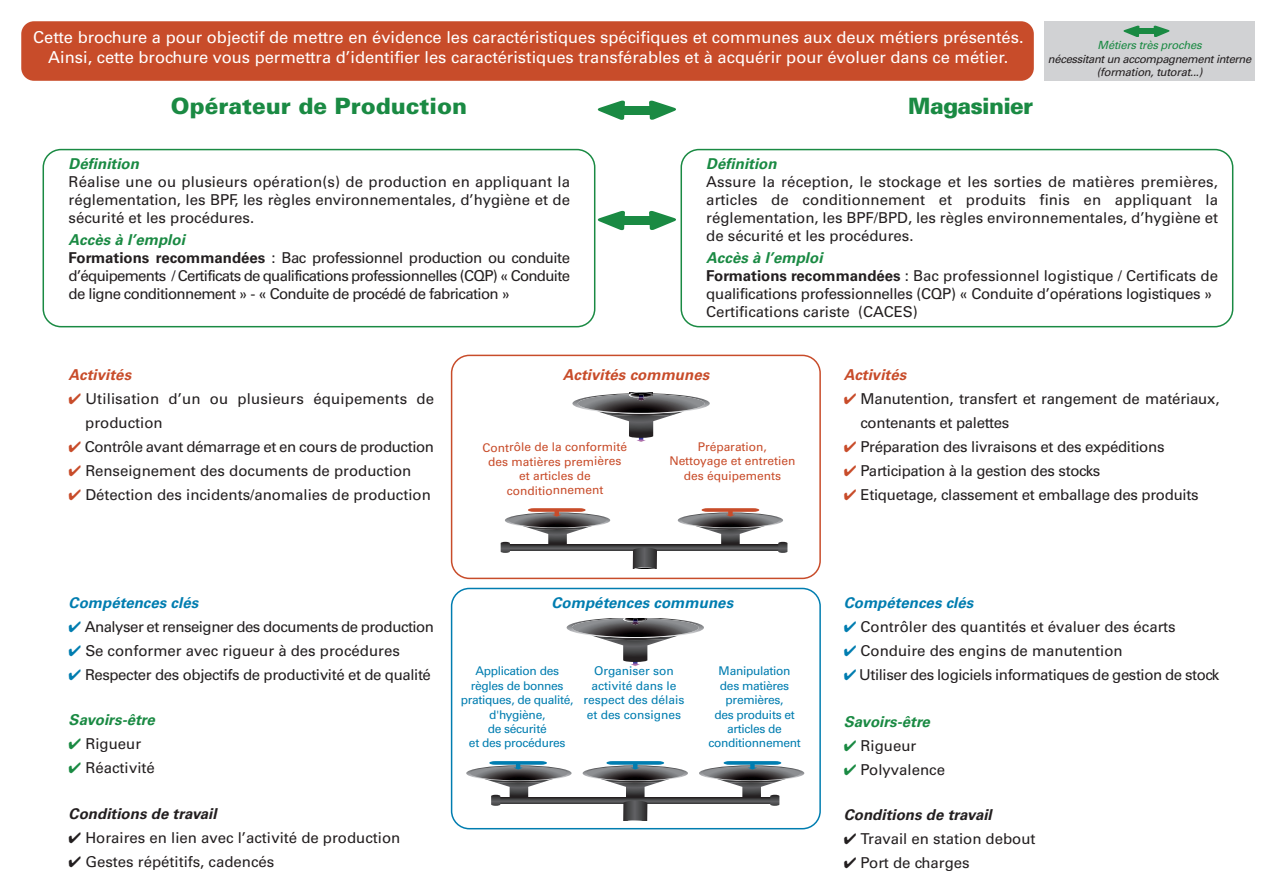
<style>
.page{position:relative;width:1276px;height:893px;background:#fff}
.page>*{position:absolute;margin:0;border:0;box-sizing:border-box;transform-origin:0 0}
.t1{font:900 22.5px "Univers";color:#1a8a43}
.t2{font:900 22.5px "Univers";letter-spacing:-.03em;color:#1a8a43}
.t3{font:16.5px/19.8px "Univers";color:#fff;text-align:center}
.t4{font:15px/18px "Univers";letter-spacing:-.01em;color:#231f20;text-align:justify}
.t5{font:15px/18px "Univers";letter-spacing:-.04em;color:#231f20}
.t6{font:15px/24px "Univers";letter-spacing:.01em;color:#231f20}
.t7{font:italic 700 15px "Univers";letter-spacing:.005em;color:#007db0}
.t8{font:15px "Univers";letter-spacing:-.03em;color:#231f20}
.t9{font:italic 700 15px "Univers";color:#1a8a43}
.t10{font:italic 700 15px "Univers";color:#231f20}
.t11{font:italic 700 15px "Univers";letter-spacing:.005em;color:#c84c2a}
.t12{font:12px/14.4px "Univers";letter-spacing:-.025em;color:#007db0;text-align:center}
.t13{font:12px/14.4px "Univers";letter-spacing:-.005em;color:#c84c2a;text-align:center}
.t14{font:12px/14.4px "Univers";color:#007db0;text-align:center}
.t15{font:italic 11.25px/13.5px "Univers";letter-spacing:-.03em;color:#231f20;text-align:center}
.t16{font:italic 11.25px "Univers";letter-spacing:-.02em;color:#1a8a43}
.s1{font-weight:700;font-style:italic;color:#1a8a43}
.s2{font-weight:700}
.s3{color:#c84c2a}
.s4{color:#007db0}
.s5{color:#1a8a43}
</style>
<div class="page">
<svg style="left:43px;top:149px;width:552px;height:178px"></svg>
<svg style="left:680px;top:149px;width:553px;height:178px"></svg>
<svg style="left:451px;top:355px;width:370px;height:224px"></svg>
<svg style="left:451px;top:588px;width:370px;height:241px"></svg>
<svg style="left:598px;top:211px;width:27px;height:19px"></svg>
<svg style="left:649px;top:211px;width:27px;height:19px"></svg>
<div style="left:619px;top:216px;width:35px;height:9px;background:#1a8a43"></div>
<svg style="left:598px;top:101px;width:27px;height:19px"></svg>
<svg style="left:649px;top:101px;width:27px;height:19px"></svg>
<div style="left:619px;top:106px;width:35px;height:9px;background:#1a8a43"></div>
<svg style="left:532px;top:530px;width:50px;height:14px"></svg>
<img style="left:506px;top:522px;width:102px;height:8px">
<img style="left:532px;top:529px;width:50px;height:1px">
<svg style="left:505px;top:512px;width:105px;height:16px"></svg>
<svg style="left:509px;top:513px;width:97px;height:14px"></svg>
<svg style="left:705px;top:530px;width:50px;height:14px"></svg>
<img style="left:679px;top:522px;width:102px;height:8px">
<img style="left:705px;top:529px;width:50px;height:1px">
<svg style="left:678px;top:512px;width:105px;height:16px"></svg>
<svg style="left:682px;top:513px;width:97px;height:14px"></svg>
<svg style="left:510px;top:544px;width:268px;height:6px;background:#444445"></svg>
<svg style="left:501px;top:542px;width:9px;height:11px"></svg>
<svg style="left:778px;top:542px;width:9px;height:11px"></svg>
<svg style="left:633px;top:548px;width:24px;height:21px"></svg>
<svg style="left:528px;top:508px;width:57px;height:9px"></svg>
<svg style="left:701px;top:508px;width:58px;height:9px"></svg>
<img style="left:468px;top:775px;width:101px;height:8px">
<svg style="left:466px;top:765px;width:105px;height:16px"></svg>
<svg style="left:470px;top:766px;width:97px;height:14px"></svg>
<img style="left:584px;top:775px;width:101px;height:8px">
<svg style="left:582px;top:765px;width:106px;height:16px"></svg>
<svg style="left:587px;top:766px;width:97px;height:14px"></svg>
<img style="left:700px;top:775px;width:102px;height:8px">
<svg style="left:699px;top:765px;width:105px;height:16px"></svg>
<svg style="left:703px;top:766px;width:97px;height:14px"></svg>
<svg style="left:544px;top:797px;width:182px;height:6px"></svg>
<svg style="left:491px;top:782px;width:53px;height:24px"></svg>
<svg style="left:726px;top:782px;width:53px;height:24px"></svg>
<svg style="left:610px;top:782px;width:50px;height:39px"></svg>
<svg style="left:489px;top:761px;width:58px;height:9px"></svg>
<svg style="left:606px;top:761px;width:58px;height:9px"></svg>
<svg style="left:723px;top:761px;width:58px;height:9px"></svg>
<div style="left:1044px;top:21px;width:210px;height:60px;background:#d1d2d4"></div>
<div style="left:21px;top:21px;width:1013px;height:60px;background:#c84c2a;border-radius:13px"></div>
<svg style="left:1123px;top:26px;width:16px;height:11px"></svg>
<svg style="left:1153px;top:26px;width:16px;height:11px"></svg>
<div style="left:1136px;top:29px;width:20px;height:5px;background:#1a8a43"></div>
<p class="t3" style="left:33px;top:29px;width:992px">Cette brochure a pour objectif de mettre en évidence les caractéristiques spécifiques et communes aux deux métiers présentés.<br>Ainsi, cette brochure vous permettra d’identifier les caractéristiques transférables et à acquérir pour évoluer dans ce métier.</p>
<p class="t16" style="left:1097px;top:41px;width:106px">Métiers très proches</p>
<p class="t15" style="left:1048px;top:53px;width:205px">nécessitant un accompagnement interne (formation, tutorat...)</p>
<h1 class="t1" style="left:171px;top:98px;width:298px">Opérateur de Production</h1>
<h1 class="t2" style="left:908px;top:98px;width:127px">Magasinier</h1>
<p class="t9" style="left:706px;top:158px;width:72px">Définition</p>
<p class="t4" style="left:706px;top:174px;width:513px">Assure la réception, le stockage et les sorties de matières premières, articles de conditionnement et produits finis en appliquant la réglementation, les BPF/BPD, les règles environnementales, d’hygiène et de sécurité et les procédures.</p>
<p class="t4" style="left:706px;top:250px;width:513px;text-align:left"><span class="s1">Accès à l’emploi<br></span><span class="s2">Formations recommandées</span> : Bac professionnel logistique / Certificats de qualifications professionnelles (CQP) « Conduite d’opérations logistiques » Certifications cariste (CACES)</p>
<p class="t9" style="left:69px;top:158px;width:72px">Définition</p>
<p class="t4" style="left:69px;top:174px;width:503px">Réalise une ou plusieurs opération(s) de production en appliquant la réglementation, les BPF, les règles environnementales, d’hygiène et de sécurité et les procédures.</p>
<p class="t5" style="left:69px;top:232px;width:503px"><span class="s1">Accès à l’emploi<br></span><span class="s2">Formations recommandées</span> : Bac professionnel production ou conduite d’équipements / Certificats de qualifications professionnelles (CQP) « Conduite de ligne conditionnement » - « Conduite de procédé de fabrication »</p>
<p class="t11" style="left:69px;top:369px;width:64px">Activités</p>
<p class="t6" style="left:85px;top:388px;width:350px;text-indent:-17px"><span class="s3">✔</span> Utilisation d’un ou plusieurs équipements de production</p>
<p class="t4" style="left:69px;top:439px;width:367px"><span class="s3">✔</span> Contrôle avant démarrage et en cours de production</p>
<p class="t4" style="left:69px;top:463px;width:344px"><span class="s3">✔</span> Renseignement des documents de production</p>
<p class="t4" style="left:69px;top:487px;width:364px"><span class="s3">✔</span> Détection des incidents/anomalies de production</p>
<p class="t11" style="left:563px;top:369px;width:148px">Activités communes</p>
<p class="t13" style="left:482px;top:441px;width:146px">Contrôle de la conformité des matières premières et articles de conditionnement</p>
<p class="t13" style="left:669px;top:440px;width:128px">Préparation,<br>Nettoyage et entretien des équipements</p>
<p class="t7" style="left:69px;top:597px;width:131px">Compétences clés</p>
<p class="t8" style="left:69px;top:621px;width:367px"><span class="s4">✔</span> Analyser et renseigner des documents de production</p>
<p class="t4" style="left:69px;top:643px;width:333px"><span class="s4">✔</span> Se conformer avec rigueur à des procédures</p>
<p class="t4" style="left:69px;top:667px;width:364px"><span class="s4">✔</span> Respecter des objectifs de productivité et de qualité</p>
<p class="t9" style="left:69px;top:714px;width:88px">Savoirs-être</p>
<p class="t4" style="left:69px;top:736px;width:74px"><span class="s5">✔</span> Rigueur</p>
<p class="t4" style="left:69px;top:760px;width:88px"><span class="s5">✔</span> Réactivité</p>
<p class="t10" style="left:69px;top:808px;width:149px">Conditions de travail</p>
<p class="t4" style="left:69px;top:830px;width:333px">✔ Horaires en lien avec l’activité de production</p>
<p class="t4" style="left:69px;top:854px;width:207px">✔ Gestes répétitifs, cadencés</p>
<p class="t7" style="left:551px;top:597px;width:183px">Compétences communes</p>
<p class="t14" style="left:583px;top:665px;width:103px">Organiser son activité dans le respect des délais et des consignes</p>
<p class="t12" style="left:461px;top:665px;width:114px">Application des règles de bonnes pratiques, de qualité, d'hygiène,<br>de sécurité<br>et des procédures</p>
<p class="t12" style="left:708px;top:665px;width:94px">Manipulation des matières premières,<br>des produits et articles de conditionnement</p>
<p class="t11" style="left:843px;top:369px;width:64px">Activités</p>
<p class="t4" style="left:860px;top:388px;width:361px;line-height:24px;text-indent:-17px"><span class="s3">✔</span> Manutention, transfert et rangement de matériaux, contenants et palettes</p>
<p class="t4" style="left:843px;top:439px;width:322px"><span class="s3">✔</span> Préparation des livraisons et des expéditions</p>
<p class="t4" style="left:843px;top:463px;width:258px"><span class="s3">✔</span> Participation à la gestion des stocks</p>
<p class="t4" style="left:843px;top:487px;width:356px"><span class="s3">✔</span> Etiquetage, classement et emballage des produits</p>
<p class="t7" style="left:843px;top:597px;width:131px">Compétences clés</p>
<p class="t4" style="left:843px;top:619px;width:333px"><span class="s4">✔</span> Contrôler des quantités et évaluer des écarts</p>
<p class="t4" style="left:843px;top:643px;width:280px"><span class="s4">✔</span> Conduire des engins de manutention</p>
<p class="t4" style="left:843px;top:667px;width:377px"><span class="s4">✔</span> Utiliser des logiciels informatiques de gestion de stock</p>
<p class="t9" style="left:843px;top:716px;width:88px">Savoirs-être</p>
<p class="t4" style="left:843px;top:738px;width:74px"><span class="s5">✔</span> Rigueur</p>
<p class="t4" style="left:843px;top:762px;width:103px"><span class="s5">✔</span> Polyvalence</p>
<p class="t10" style="left:843px;top:809px;width:149px">Conditions de travail</p>
<p class="t4" style="left:843px;top:831px;width:193px">✔ Travail en station debout</p>
<p class="t4" style="left:843px;top:855px;width:127px">✔ Port de charges</p>
</div>
